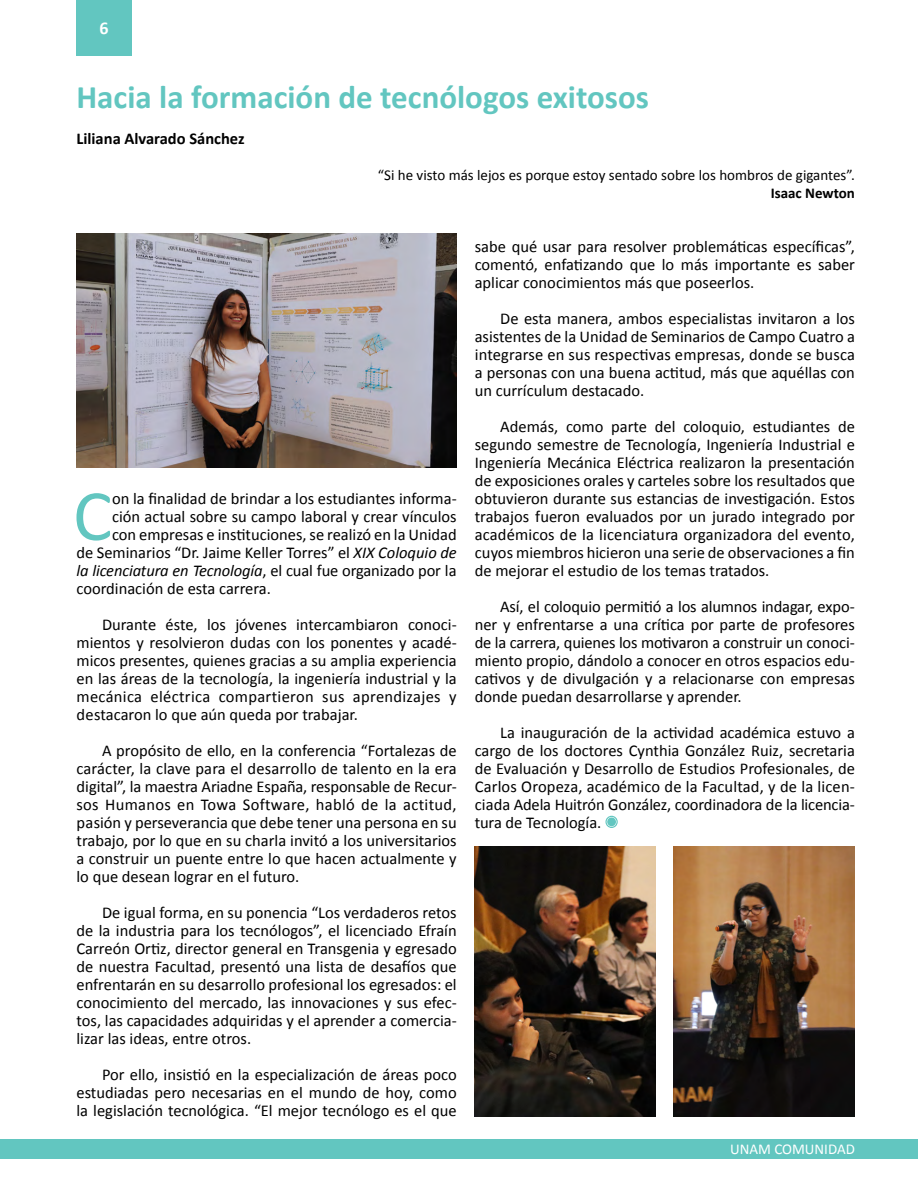
<style>
.page{position:relative;width:918px;height:1188px;background:#fff}
.page>*{position:absolute;margin:0;border:0;box-sizing:border-box;transform-origin:0 0}
.t1{font:73.2px "Calibri";color:#62c6c0}
.t2{font:700 33px "Calibri";color:#62c6c0}
.t3{font:700 18px "Calibri";color:#fff}
.t4{font:16.5px/18px "Calibri";color:#000;text-align:justify}
.t5{font:italic 16.5px "Calibri";letter-spacing:-.01em;color:#000}
.t6{font:700 16.5px "Calibri";color:#000}
.t7{font:15px "Calibri";color:#000}
.t8{font:15px "Calibri";color:#fff}
.t9{font:700 15px "Calibri";color:#000}
.s1{font-style:italic}
.s2{font-style:normal}
</style>
<div class="page">
<div style="left:77px;top:0;width:55px;height:55px;background:#62c6c0"></div>
<div style="left:0;top:1139px;width:918px;height:19px;background:#62c6c0"></div>
<img style="left:77px;top:234px;width:380px;height:234px">
<img style="left:674px;top:846px;width:181px;height:270px">
<img style="left:475px;top:847px;width:181px;height:269px">
<svg style="left:605px;top:816px;width:13px;height:12px"></svg>
<p class="t3" style="left:100px;top:16px;width:11px">6</p>
<h2 class="t2" style="left:77px;top:76px;width:574px">Hacia la formación de tecnólogos exitosos</h2>
<p class="t6" style="left:77px;top:128px;width:170px">Liliana Alvarado Sánchez</p>
<p class="t7" style="left:378px;top:166px;width:479px">“Si he visto más lejos es porque estoy sentado sobre los hombros de gigantes”.</p>
<p class="t9" style="left:771px;top:183px;width:86px">Isaac Newton</p>
<h1 class="t1" style="left:73px;top:469px;width:41px">C</h1>
<p class="t4" style="left:112px;top:490px;width:346px">on la finalidad de brindar a los estudiantes informa-</p>
<p class="t4" style="left:112px;top:508px;width:346px">ción actual sobre su campo laboral y crear vínculos</p>
<p class="t4" style="left:112px;top:526px;width:346px">con empresas e instituciones, se realizó en la Unidad</p>
<p class="t4" style="left:76px;top:544px;width:382px">de Seminarios “Dr. Jaime Keller Torres” el <span class="s1">XIX Coloquio de</span></p>
<p class="t5" style="left:76px;top:559px;width:382px">la licenciatura en Tecnología<span class="s2">, el cual fue organizado por la</span></p>
<p class="t4" style="left:76px;top:580px;width:196px">coordinación de esta carrera.</p>
<p class="t4" style="left:76px;top:616px;width:382px;text-indent:26px">Durante éste, los jóvenes intercambiaron conoci&shy;mientos y resolvieron dudas con los ponentes y acadé&shy;micos presentes, quienes gracias a su amplia experiencia en las áreas de la tecnología, la ingeniería industrial y la mecánica eléctrica compartieron sus aprendizajes y destacaron lo que aún queda por trabajar.</p>
<p class="t4" style="left:76px;top:742px;width:382px;text-indent:26px">A propósito de ello, en la conferencia “Fortalezas de carácter, la clave para el desarrollo de talento en la era digital”, la maestra Ariadne España, responsable de Recur&shy;sos Humanos en Towa Software, habló de la actitud, pasión y perseverancia que debe tener una persona en su trabajo, por lo que en su charla invitó a los universitarios a construir un puente entre lo que hacen actualmente y lo que desean lograr en el futuro.</p>
<p class="t4" style="left:76px;top:904px;width:382px;text-indent:26px">De igual forma, en su ponencia “Los verdaderos retos de la industria para los tecnólogos”, el licenciado Efraín Carreón Ortiz, director general en Transgenia y egresado de nuestra Facultad, presentó una lista de desafíos que enfrentarán en su desarrollo profesional los egresados: el conocimiento del mercado, las innovaciones y sus efec&shy;tos, las capacidades adquiridas y el aprender a comercia&shy;lizar las ideas, entre otros.</p>
<p class="t4" style="left:76px;top:1066px;width:382px;text-indent:26px">Por ello, insistió en la especialización de áreas poco estudiadas pero necesarias en el mundo de hoy, como la legislación tecnológica. “El mejor tecnólogo es el que</p>
<p class="t4" style="left:475px;top:238px;width:382px">sabe qué usar para resolver problemáticas específicas”, comentó, enfatizando que lo más importante es saber aplicar conocimientos más que poseerlos.</p>
<p class="t4" style="left:475px;top:310px;width:382px;text-indent:26px">De esta manera, ambos especialistas invitaron a los asistentes de la Unidad de Seminarios de Campo Cuatro a integrarse en sus respectivas empresas, donde se busca a personas con una buena actitud, más que aquéllas con un currículum destacado.</p>
<p class="t4" style="left:475px;top:418px;width:382px;text-indent:26px">Además, como parte del coloquio, estudiantes de segundo semestre de Tecnología, Ingeniería Industrial e Ingeniería Mecánica Eléctrica realizaron la presentación de exposiciones orales y carteles sobre los resultados que obtuvieron durante sus estancias de investigación. Estos trabajos fueron evaluados por un jurado integrado por académicos de la licenciatura organizadora del evento, cuyos miembros hicieron una serie de observaciones a fin de mejorar el estudio de los temas tratados.</p>
<p class="t4" style="left:475px;top:598px;width:382px;text-indent:26px">Así, el coloquio permitió a los alumnos indagar, expo&shy;ner y enfrentarse a una crítica por parte de profesores de la carrera, quienes los motivaron a construir un conoci&shy;miento propio, dándolo a conocer en otros espacios edu&shy;cativos y de divulgación y a relacionarse con empresas donde puedan desarrollarse y aprender.</p>
<p class="t4" style="left:475px;top:724px;width:382px;text-indent:26px">La inauguración de la actividad académica estuvo a cargo de los doctores Cynthia González Ruiz, secretaria de Evaluación y Desarrollo de Estudios Profesionales, de Carlos Oropeza, académico de la Facultad, y de la licen&shy;ciada Adela Huitrón González, coordinadora de la licencia&shy;tura de Tecnología.</p>
<p class="t8" style="left:730px;top:1140px;width:126px">UNAM COMUNIDAD</p>
</div>
